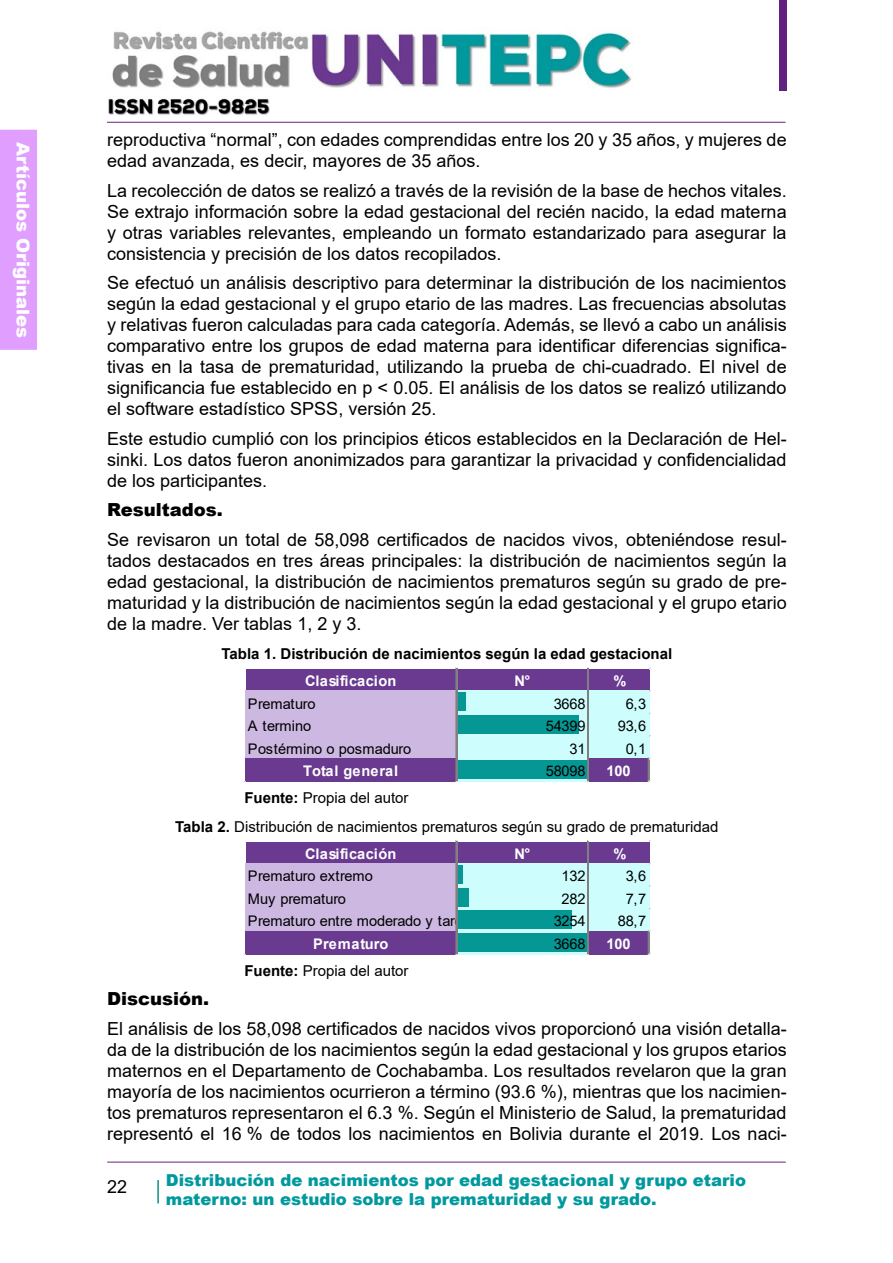
<style>
.page{position:relative;width:893px;height:1263px;background:#fff}
.page>*{position:absolute;margin:0;border:0;box-sizing:border-box;transform-origin:0 0}
.t1{font:18px/21px "Arial";color:#000;text-align:justify}
.t2{font:900 18px "Arial";color:#000}
.t3{font:900 18px "Arial";color:#fff}
.t4{font:900 16.5px/19.8px "Arial";color:#00999d}
.t5{font:15px/29.5px "Arial";color:#000}
.t6{font:700 15px "Arial";color:#000}
.t7{font:14.7px "Arial";letter-spacing:-.02em;color:#000}
.t8{font:700 14.7px "Arial";letter-spacing:.005em;color:#fff}
.s1{font-weight:700}
</style>
<div class="page">
<div style="left:780px;top:0;width:7px;height:90px;background:#622181"></div>
<hr style="left:107px;top:122px;width:679px;height:1px;background:#60247f">
<hr style="left:107px;top:1162px;width:679px;height:1px;background:#60247f">
<hr style="left:157px;top:1180px;width:2px;height:23px;background:#0b8f89">
<div style="left:0;top:130px;width:37px;height:220px;background:#e09fff"></div>
<img style="left:112px;top:27px;width:520px;height:61px">
<img style="left:108px;top:98px;width:162px;height:17px">
<div style="left:246px;top:669px;width:403px;height:23px;background:#693a8f"></div>
<div style="left:246px;top:691px;width:211px;height:23px;background:#cdb8e2"></div>
<div style="left:456px;top:691px;width:193px;height:23px;background:#cdfefd"></div>
<div style="left:458px;top:693px;width:8px;height:18px;background:#049793"></div>
<div style="left:246px;top:713px;width:211px;height:24px;background:#cdb8e2"></div>
<div style="left:456px;top:713px;width:193px;height:24px;background:#cdfefd"></div>
<div style="left:458px;top:715px;width:120px;height:18px;background:#049793"></div>
<div style="left:246px;top:736px;width:211px;height:23px;background:#cdb8e2"></div>
<div style="left:456px;top:736px;width:193px;height:23px;background:#cdfefd"></div>
<div style="left:246px;top:758px;width:211px;height:24px;background:#693a8f"></div>
<svg style="left:457px;top:758px;width:130px;height:24px"></svg>
<div style="left:587px;top:758px;width:62px;height:24px;background:#693a8f"></div>
<div style="left:458px;top:760px;width:128px;height:18px;background:#049793"></div>
<hr style="left:456px;top:668px;width:1px;height:114px;background:#808080">
<hr style="left:587px;top:668px;width:2px;height:114px;background:#808080">
<svg style="left:648px;top:758px;width:2px;height:25px"></svg>
<div style="left:246px;top:842px;width:403px;height:22px;background:#693a8f"></div>
<div style="left:246px;top:863px;width:211px;height:24px;background:#cdb8e2"></div>
<div style="left:456px;top:863px;width:193px;height:24px;background:#cdfefd"></div>
<div style="left:458px;top:866px;width:5px;height:18px;background:#049793"></div>
<div style="left:246px;top:886px;width:211px;height:23px;background:#cdb8e2"></div>
<div style="left:456px;top:886px;width:193px;height:23px;background:#cdfefd"></div>
<div style="left:458px;top:888px;width:10px;height:18px;background:#049793"></div>
<div style="left:246px;top:908px;width:211px;height:24px;background:#cdb8e2"></div>
<div style="left:456px;top:908px;width:193px;height:24px;background:#cdfefd"></div>
<div style="left:458px;top:911px;width:114px;height:18px;background:#049793"></div>
<div style="left:246px;top:931px;width:211px;height:23px;background:#693a8f"></div>
<div style="left:456px;top:931px;width:133px;height:23px;background:linear-gradient(to right,#049793,#049793)"></div>
<div style="left:587px;top:931px;width:62px;height:23px;background:#693a8f"></div>
<div style="left:458px;top:933px;width:128px;height:18px;background:#049793"></div>
<hr style="left:456px;top:841px;width:1px;height:113px;background:#808080">
<hr style="left:587px;top:841px;width:2px;height:113px;background:#808080">
<svg style="left:648px;top:931px;width:2px;height:24px"></svg>
<p class="t3" style="left:36px;top:142px;width:197px;rotate:90deg">Artículos Originales</p>
<p class="t1" style="left:107px;top:129px;width:681px">reproductiva “normal”, con edades comprendidas entre los 20 y 35 años, y mujeres de edad avanzada, es decir, mayores de 35 años.</p>
<p class="t1" style="left:107px;top:180px;width:681px">La recolección de datos se realizó a través de la revisión de la base de hechos vitales.<br>Se extrajo información sobre la edad gestacional del recién nacido, la edad materna y otras variables relevantes, empleando un formato estandarizado para asegurar la consistencia y precisión de los datos recopilados.</p>
<p class="t1" style="left:107px;top:272px;width:681px">Se efectuó un análisis descriptivo para determinar la distribución de los nacimientos según la edad gestacional y el grupo etario de las madres. Las frecuencias absolutas y relativas fueron calculadas para cada categoría. Además, se llevó a cabo un análisis comparativo entre los grupos de edad materna para identificar diferencias significa&shy;tivas en la tasa de prematuridad, utilizando la prueba de chi-cuadrado. El nivel de significancia fue establecido en p &lt; 0.05. El análisis de los datos se realizó utilizando el software estadístico SPSS, versión 25.</p>
<p class="t1" style="left:107px;top:428px;width:681px">Este estudio cumplió con los principios éticos establecidos en la Declaración de Hel&shy;sinki. Los datos fueron anonimizados para garantizar la privacidad y confidencialidad de los participantes.</p>
<p class="t2" style="left:107px;top:497px;width:117px">Resultados.</p>
<p class="t1" style="left:107px;top:529px;width:681px">Se revisaron un total de 58,098 certificados de nacidos vivos, obteniéndose resul&shy;tados destacados en tres áreas principales: la distribución de nacimientos según la edad gestacional, la distribución de nacimientos prematuros según su grado de pre&shy;maturidad y la distribución de nacimientos según la edad gestacional y el grupo etario de la madre. Ver tablas 1, 2 y 3.</p>
<p class="t6" style="left:222px;top:644px;width:452px">Tabla 1. Distribución de nacimientos según la edad gestacional</p>
<p class="t8" style="left:305px;top:670px;width:93px">Clasificacion</p>
<p class="t8" style="left:514px;top:670px;width:17px">N°</p>
<p class="t8" style="left:613px;top:670px;width:14px">%</p>
<p class="t7" style="left:248px;top:693px;width:69px">Prematuro</p>
<p class="t7" style="left:554px;top:693px;width:33px">3668</p>
<p class="t7" style="left:626px;top:693px;width:22px">6,3</p>
<p class="t7" style="left:248px;top:716px;width:65px">A termino</p>
<p class="t7" style="left:546px;top:716px;width:41px">54399</p>
<p class="t7" style="left:618px;top:716px;width:30px">93,6</p>
<p class="t7" style="left:248px;top:738px;width:165px">Postérmino o posmaduro</p>
<p class="t7" style="left:569px;top:738px;width:17px">31</p>
<p class="t7" style="left:626px;top:738px;width:22px">0,1</p>
<p class="t8" style="left:303px;top:760px;width:97px">Total general</p>
<p class="t7" style="left:546px;top:761px;width:41px">58098</p>
<p class="t8" style="left:607px;top:760px;width:25px">100</p>
<p class="t5" style="left:175px;top:782px;width:545px;text-indent:69px"><span class="s1">Fuente:</span> Propia del autor<br><span class="s1">Tabla 2.</span> Distribución de nacimientos prematuros según su grado de prematuridad</p>
<p class="t8" style="left:305px;top:843px;width:93px">Clasificación</p>
<p class="t8" style="left:514px;top:843px;width:17px">N°</p>
<p class="t8" style="left:613px;top:843px;width:14px">%</p>
<p class="t7" style="left:248px;top:866px;width:127px">Prematuro extremo</p>
<p class="t7" style="left:562px;top:866px;width:25px">132</p>
<p class="t7" style="left:626px;top:866px;width:22px">3,6</p>
<p class="t7" style="left:248px;top:888px;width:100px">Muy prematuro</p>
<p class="t7" style="left:562px;top:888px;width:25px">282</p>
<p class="t7" style="left:626px;top:888px;width:22px">7,7</p>
<p class="t7" style="left:248px;top:911px;width:228px">Prematuro entre moderado y tardío</p>
<p class="t7" style="left:554px;top:911px;width:33px">3254</p>
<p class="t7" style="left:618px;top:911px;width:30px">88,7</p>
<p class="t8" style="left:313px;top:933px;width:77px">Prematuro</p>
<p class="t7" style="left:554px;top:933px;width:33px">3668</p>
<p class="t8" style="left:607px;top:933px;width:25px">100</p>
<p class="t5" style="left:244px;top:955px;width:166px"><span class="s1">Fuente:</span> Propia del autor</p>
<p class="t2" style="left:107px;top:985px;width:104px">Discusión.</p>
<p class="t1" style="left:107px;top:1017px;width:681px">El análisis de los 58,098 certificados de nacidos vivos proporcionó una visión detalla&shy;da de la distribución de los nacimientos según la edad gestacional y los grupos etarios maternos en el Departamento de Cochabamba. Los resultados revelaron que la gran mayoría de los nacimientos ocurrieron a término (93.6 %), mientras que los nacimien&shy;tos prematuros representaron el 6.3 %. Según el Ministerio de Salud, la prematuridad representó el 16 % de todos los nacimientos en Bolivia durante el 2019. Los naci-</p>
<p class="t1" style="left:107px;top:1176px;width:22px">22</p>
<p class="t4" style="left:166px;top:1169px;width:582px">Distribución de nacimientos por edad gestacional y grupo etario materno: un estudio sobre la prematuridad y su grado.</p>
</div>
